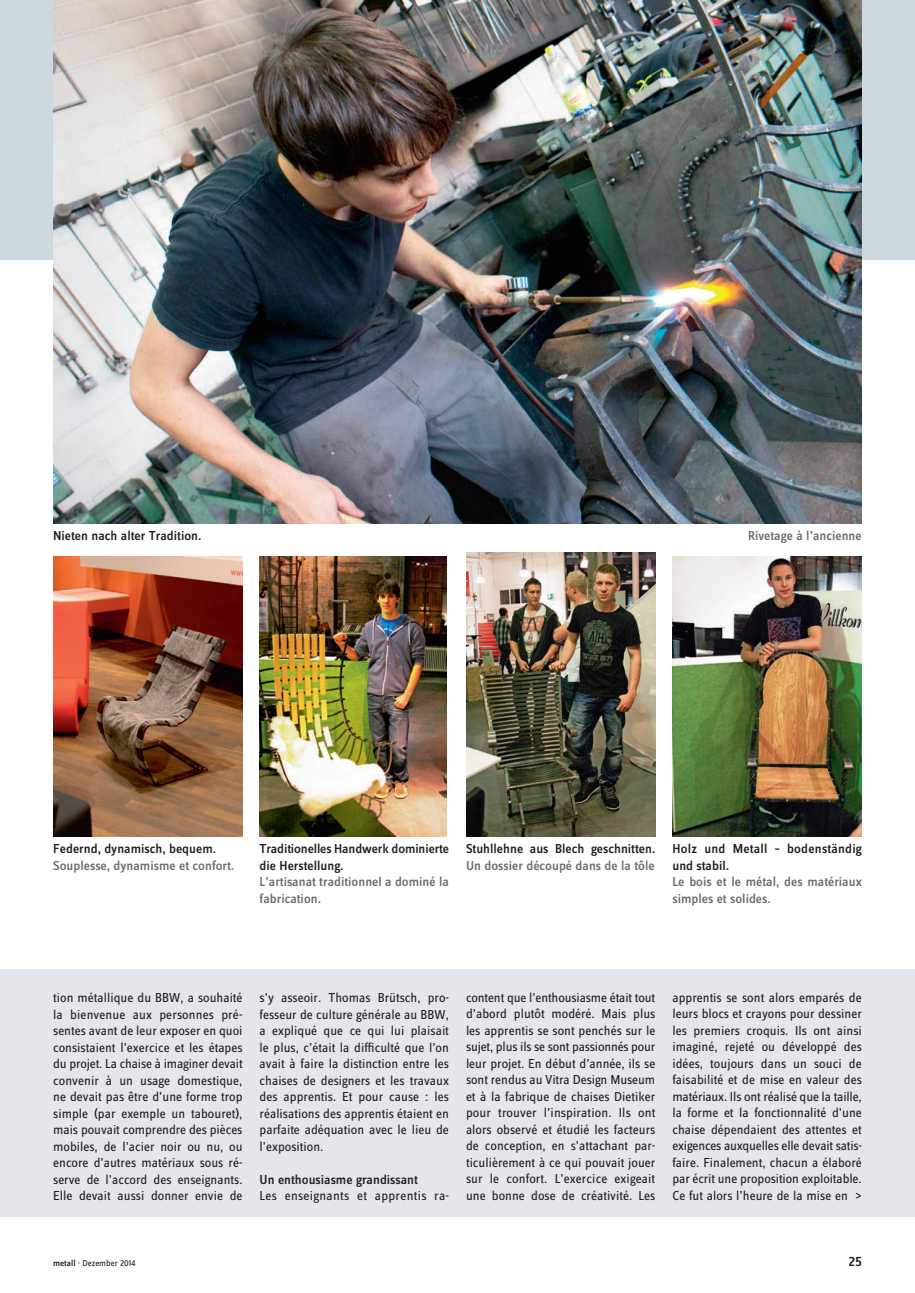
<style>
.page{position:relative;width:915px;height:1293px;background:#fff}
.page>*{position:absolute;margin:0;border:0;box-sizing:border-box;transform-origin:0 0}
.t1{font:500 14.25px "Zine Sans Dis";color:#231f20}
.FR_Grundtext_ohne_EZ{font:13.5px/16.5px "Zine Sans Dis";color:#231f20;text-align:justify}
.DE_Legende_9__medium{font:500 13.5px/16.5px "Zine Sans Dis";color:#231f20}
.DE_Legende_9__medium-2{font:500 13.5px/16.5px "Zine Sans Dis";color:#6c6d70}
.FR_Grundtext_ohne_EZ-2{font:13.5px "Zine Sans Dis";letter-spacing:.02em;color:#231f20}
.FR_Grundtext_ohne_EZ-3{font:500 13.5px "Zine Sans Dis";color:#231f20}
.t2{font:9px "Zine Sans Dis";color:#231f20}
.s1{color:#6c6d70}
.s2{font-weight:500}
</style>
<div class="page">
<div style="left:0;top:969px;width:914px;height:247px;background:#e1e7ea"></div>
<div style="left:0;top:0;width:914px;height:259px;background:#cdd8df"></div>
<img style="left:53px;top:0;width:808px;height:523px">
<img style="left:53px;top:556px;width:189px;height:281px">
<img style="left:259px;top:556px;width:187px;height:281px">
<img style="left:466px;top:553px;width:189px;height:284px">
<img style="left:672px;top:556px;width:189px;height:281px">
<p class="DE_Legende_9__medium" style="left:53px;top:528px;width:150px">Nieten nach alter Tradition.</p>
<p class="DE_Legende_9__medium-2" style="left:747px;top:528px;width:115px">Rivetage à l’ancienne</p>
<p class="DE_Legende_9__medium" style="left:53px;top:841px;width:164px">Federnd, dynamisch, bequem.</p>
<p class="DE_Legende_9__medium-2" style="left:53px;top:858px;width:182px">Souplesse, dynamisme et confort.</p>
<p class="DE_Legende_9__medium" style="left:259px;top:841px;width:191px">Traditionelles Handwerk dominierte die Herstellung.</p>
<p class="DE_Legende_9__medium-2" style="left:259px;top:874px;width:191px">L’artisanat traditionnel a dominé la fabrication.</p>
<p class="DE_Legende_9__medium" style="left:466px;top:841px;width:191px">Stuhllehne aus Blech geschnitten.<br><span class="s1">Un dossier découpé dans de la tôle</span></p>
<p class="DE_Legende_9__medium" style="left:672px;top:841px;width:191px">Holz und Metall – bodenständig und stabil.</p>
<p class="DE_Legende_9__medium-2" style="left:672px;top:874px;width:191px">Le bois et le métal, des matériaux simples et solides.</p>
<p class="FR_Grundtext_ohne_EZ" style="left:53px;top:990px;width:191px">tion métallique du BBW, a souhaité la bienvenue aux personnes pré&shy;sentes avant de leur exposer en quoi consistaient l’exercice et les étapes du projet. La chaise à imaginer devait convenir à un usage domestique, ne devait pas être d’une forme trop simple (par exemple un tabouret), mais pouvait comprendre des pièces mobiles, de l’acier noir ou nu, ou encore d’autres matériaux sous ré&shy;serve de l’accord des enseignants.<br>Elle devait aussi donner envie de</p>
<p class="FR_Grundtext_ohne_EZ" style="left:259px;top:990px;width:191px">s’y asseoir. Thomas Brütsch, pro&shy;fesseur de culture générale au BBW, a expliqué que ce qui lui plaisait le plus, c’était la difficulté que l’on avait à faire la distinction entre les chaises de designers et les travaux des apprentis. Et pour cause : les réalisations des apprentis étaient en parfaite adéquation avec le lieu de l’exposition.</p>
<p class="FR_Grundtext_ohne_EZ-3" style="left:259px;top:1172px;width:160px">Un enthousiasme grandissant</p>
<p class="FR_Grundtext_ohne_EZ-2" style="left:259px;top:1189px;width:191px">Les enseignants et apprentis ra-</p>
<p class="FR_Grundtext_ohne_EZ" style="left:466px;top:990px;width:191px">content que l’enthousiasme était tout d’abord plutôt modéré. Mais plus les apprentis se sont penchés sur le sujet, plus ils se sont passionnés pour leur projet. En début d’année, ils se sont rendus au Vitra Design Museum et à la fabrique de chaises Dietiker pour trouver l’inspiration. Ils ont alors observé et étudié les facteurs de conception, en s’attachant par&shy;ticulièrement à ce qui pouvait jouer sur le confort. L’exercice exigeait une bonne dose de créativité. Les</p>
<p class="FR_Grundtext_ohne_EZ" style="left:672px;top:990px;width:191px">apprentis se sont alors emparés de leurs blocs et crayons pour dessiner les premiers croquis. Ils ont ainsi imaginé, rejeté ou développé des idées, toujours dans un souci de faisabilité et de mise en valeur des matériaux. Ils ont réalisé que la taille, la forme et la fonctionnalité d’une chaise dépendaient des attentes et exigences auxquelles elle devait satis&shy;faire. Finalement, chacun a élaboré par écrit une proposition exploitable.<br>Ce fut alors l’heure de la mise en &gt;</p>
<p class="t2" style="left:53px;top:1259px;width:84px"><span class="s2">metall</span> · Dezember 2014</p>
<p class="t1" style="left:848px;top:1254px;width:15px">25</p>
</div>
